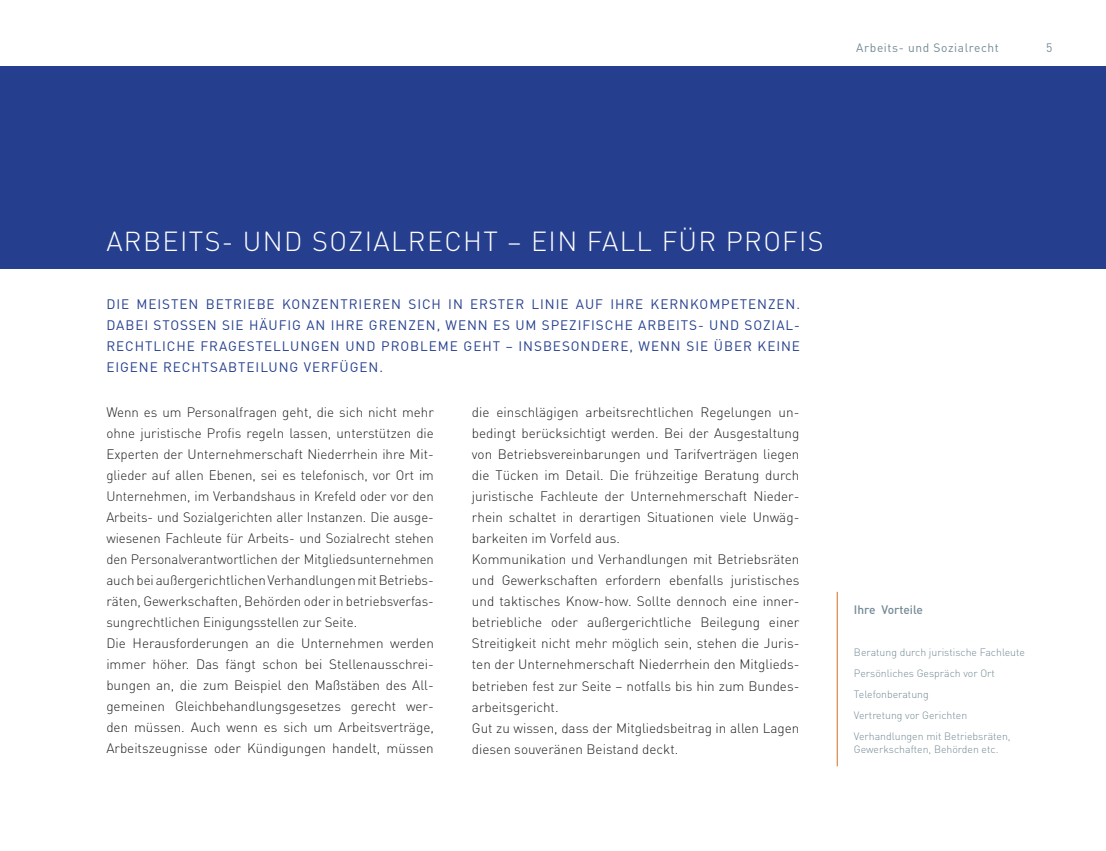
<style>
.page{position:relative;width:1106px;height:851px;background:#fff}
.page>*{position:absolute;margin:0;border:0;box-sizing:border-box;transform-origin:0 0}
.t1{font:300 27px "DIN";letter-spacing:.05em;color:#fff}
.t2{font:300 13.5px/21px "DIN";color:#231f20}
.t3{font:13.5px/21px "DIN";letter-spacing:.07em;color:#253f8e;text-align:justify}
.t4{font:12px "DIN";letter-spacing:.05em;color:#738a95}
.t5{font:500 12px "DIN";color:#738a95}
.t6{font:300 10.5px/21px "DIN";color:#738a95}
</style>
<div class="page">
<div style="left:0;top:66px;width:1106px;height:202px;background:#253f8e"></div>
<hr style="left:837px;top:591px;width:1px;height:175px;background:#cf7026">
<p class="t4" style="left:856px;top:40px;width:144px">Arbeits- und Sozialrecht</p>
<p class="t4" style="left:1046px;top:40px;width:8px">5</p>
<h1 class="t1" style="left:106px;top:225px;width:719px">ARBEITS- UND SOZIALRECHT – EIN FALL FÜR PROFIS</h1>
<p class="t3" style="left:106px;top:293px;width:695px">DIE MEISTEN BETRIEBE KONZENTRIEREN SICH IN ERSTER LINIE AUF IHRE KERNKOMPETENZEN.<br>DABEI STOSSEN SIE HÄUFIG AN IHRE GRENZEN, WENN ES UM SPEZIFISCHE ARBEITS- UND SOZIAL-RECHTLICHE FRAGESTELLUNGEN UND PROBLEME GEHT – INSBESONDERE, WENN SIE ÜBER KEINE EIGENE RECHTSABTEILUNG VERFÜGEN.</p>
<p class="t2" style="left:472px;top:401px;width:329px">die einschlägigen arbeitsrechtlichen Regelungen un&shy;bedingt berücksichtigt werden. Bei der Ausgestaltung von Betriebsvereinbarungen und Tarifverträgen liegen die Tücken im Detail. Die frühzeitige Beratung durch juristische Fachleute der Unternehmerschaft Nieder&shy;rhein schaltet in derartigen Situationen viele Unwäg&shy;barkeiten im Vorfeld aus.<br>Kommunikation und Verhandlungen mit Betriebsräten und Gewerkschaften erfordern ebenfalls juristisches und taktisches Know-how. Sollte dennoch eine inner&shy;betriebliche oder außergerichtliche Beilegung einer Streitigkeit nicht mehr möglich sein, stehen die Juris&shy;ten der Unternehmerschaft Niederrhein den Mitglieds&shy;betrieben fest zur Seite – notfalls bis hin zum Bundes&shy;arbeitsgericht.<br>Gut zu wissen, dass der Mitgliedsbeitrag in allen Lagen diesen souveränen Beistand deckt.</p>
<p class="t2" style="left:106px;top:401px;width:329px">Wenn es um Personalfragen geht, die sich nicht mehr ohne juristische Profis regeln lassen, unterstützen die Experten der Unternehmerschaft Niederrhein ihre Mit&shy;glieder auf allen Ebenen, sei es telefonisch, vor Ort im Unternehmen, im Verbandshaus in Krefeld oder vor den Arbeits- und Sozialgerichten aller Instanzen. Die ausge&shy;wiesenen Fachleute für Arbeits- und Sozialrecht stehen den Personalverantwortlichen der Mitgliedsunternehmen auch bei außergerichtlichen Verhandlungen mit Betriebs&shy;räten, Gewerkschaften, Behörden oder in betriebsverfas&shy;sungrechtlichen Einigungsstellen zur Seite.<br>Die Herausforderungen an die Unternehmen werden immer höher. Das fängt schon bei Stellenausschrei&shy;bungen an, die zum Beispiel den Maßstäben des All&shy;gemeinen Gleichbehandlungsgesetzes gerecht wer&shy;den müssen. Auch wenn es sich um Arbeitsverträge, Arbeitszeugnisse oder Kündigungen handelt, müssen</p>
<p class="t5" style="left:854px;top:602px;width:71px">Ihre Vorteile</p>
<p class="t6" style="left:854px;top:641px;width:172px">Beratung durch juristische Fachleute<br>Persönliches Gespräch vor Ort<br>Telefonberatung<br>Vertretung vor Gerichten<br>Verhandlungen mit Betriebsräten,</p>
<p class="t6" style="left:854px;top:738px;width:146px">Gewerkschaften, Behörden etc.</p>
</div>
